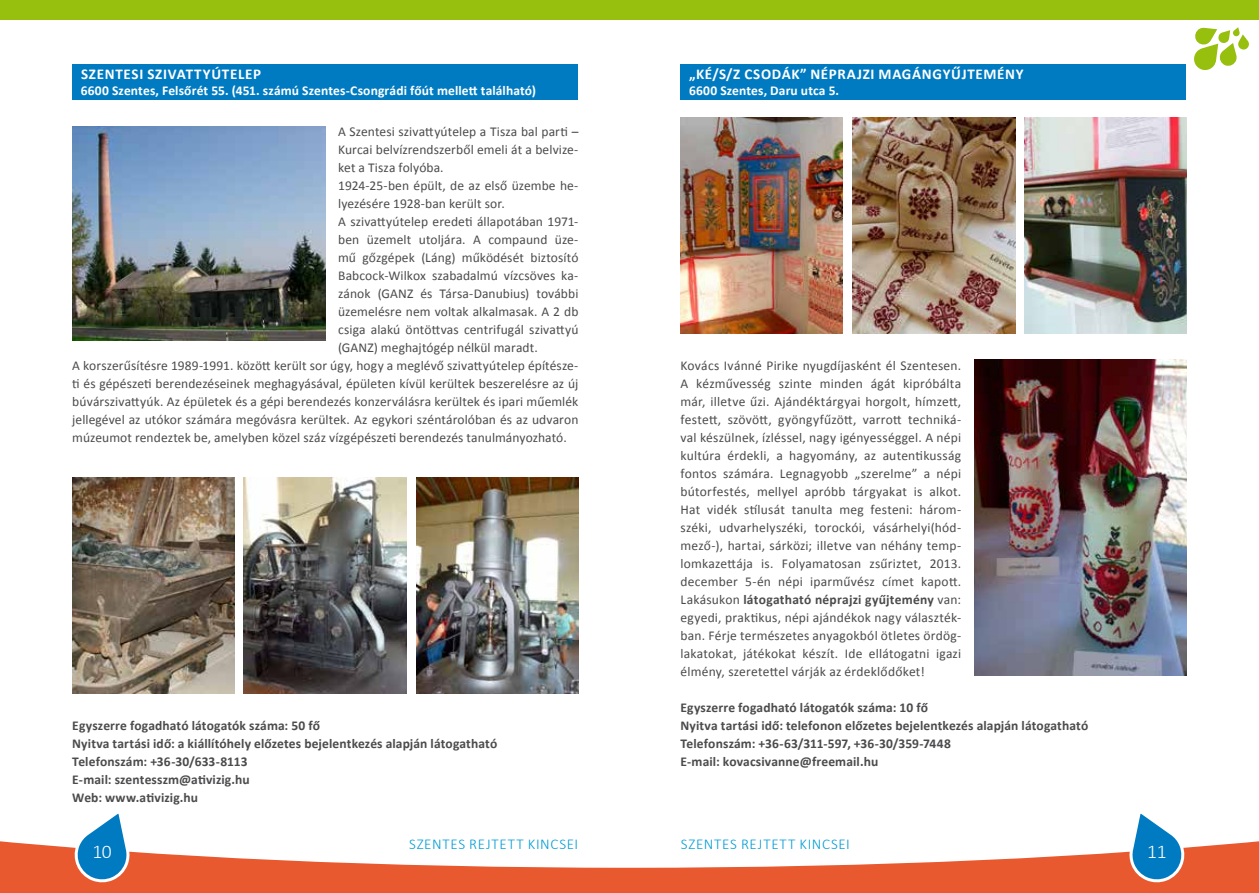
<style>
.page{position:relative;width:1259px;height:893px;background:#fff}
.page>*{position:absolute;margin:0;border:0;box-sizing:border-box;transform-origin:0 0}
.t1{font:300 19.5px "Calibri";color:#fff}
.t2{font:700 15px "Calibri";letter-spacing:.045em;color:#fff}
.t3{font:300 15px "Calibri";letter-spacing:.05em;color:#009bd4}
.t4{font:13.5px/18px "Calibri";letter-spacing:.005em;color:#4b4b4d;text-align:justify}
.t5{font:700 13.5px/18px "Calibri";letter-spacing:.01em;color:#4b4b4d}
.t6{font:700 13.5px "Calibri";letter-spacing:.01em;color:#fff}
.s1{font-weight:700}
</style>
<div class="page">
<svg style="left:0;top:841px;width:1259px;height:52px;fill:#e8592f"></svg>
<svg style="left:73px;top:813px;width:55px;height:72px"></svg>
<svg style="left:1130px;top:813px;width:56px;height:72px"></svg>
<svg style="left:1194px;top:27px;width:55px;height:43px"></svg>
<div style="left:0;top:0;width:1259px;height:20px;background:#97bf0d"></div>
<div style="left:680px;top:64px;width:506px;height:36px;background:#007bc2"></div>
<div style="left:72px;top:64px;width:506px;height:36px;background:#007bc2"></div>
<img style="left:72px;top:127px;width:253px;height:213px">
<img style="left:974px;top:359px;width:212px;height:317px">
<img style="left:72px;top:478px;width:162px;height:216px">
<img style="left:680px;top:118px;width:162px;height:216px">
<img style="left:244px;top:478px;width:163px;height:216px">
<img style="left:852px;top:118px;width:163px;height:216px">
<img style="left:416px;top:478px;width:162px;height:216px">
<img style="left:1024px;top:118px;width:162px;height:216px">
<p class="t2" style="left:81px;top:65px;width:181px">Szentesi szivattyútelep</p>
<p class="t6" style="left:81px;top:82px;width:457px">6600 Szentes, Felsőrét 55. (451. számú Szentes-Csongrádi főút mellett található)</p>
<p class="t4" style="left:338px;top:122px;width:242px">A Szentesi szivattyútelep a Tisza bal parti –</p>
<p class="t4" style="left:338px;top:140px;width:242px">Kurcai belvízrendszerből emeli át a belvize-</p>
<p class="t4" style="left:338px;top:158px;width:107px">ket a Tisza folyóba.</p>
<p class="t4" style="left:338px;top:176px;width:242px">1924-25-ben épült, de az első üzembe he-</p>
<p class="t4" style="left:338px;top:194px;width:168px">lyezésére 1928-ban került sor.</p>
<p class="t4" style="left:338px;top:212px;width:242px">A szivattyútelep eredeti állapotában 1971-</p>
<p class="t4" style="left:338px;top:230px;width:242px">ben üzemelt utoljára. A compaund üze-</p>
<p class="t4" style="left:338px;top:248px;width:242px">mű gőzgépek (Láng) működését biztosító</p>
<p class="t4" style="left:338px;top:266px;width:242px">Babcock-Wilkox szabadalmú vízcsöves ka-</p>
<p class="t4" style="left:338px;top:284px;width:242px">zánok (GANZ és Társa-Danubius) további</p>
<p class="t4" style="left:338px;top:302px;width:242px">üzemelésre nem voltak alkalmasak. A 2 db</p>
<p class="t4" style="left:338px;top:320px;width:242px">csiga alakú öntöttvas centrifugál szivattyú</p>
<p class="t4" style="left:338px;top:338px;width:201px">(GANZ) meghajtógép nélkül maradt.</p>
<p class="t4" style="left:72px;top:356px;width:507px">A korszerűsítésre 1989-1991. között került sor úgy, hogy a meglévő szivattyútelep építésze-</p>
<p class="t4" style="left:72px;top:374px;width:507px">ti és gépészeti berendezéseinek meghagyásával, épületen kívül kerültek beszerelésre az új</p>
<p class="t4" style="left:72px;top:392px;width:507px">búvárszivattyúk. Az épületek és a gépi berendezés konzerválásra kerültek és ipari műemlék</p>
<p class="t4" style="left:72px;top:410px;width:507px">jellegével az utókor számára megóvásra kerültek. Az egykori széntárolóban és az udvaron</p>
<p class="t4" style="left:72px;top:428px;width:496px">múzeumot rendeztek be, amelyben közel száz vízgépészeti berendezés tanulmányozható.</p>
<p class="t5" style="left:72px;top:716px;width:426px">Egyszerre fogadható látogatók száma: 50 fő<br>Nyitva tartási idő: a kiállítóhely előzetes bejelentkezés alapján látogatható Telefonszám: +36-30/633-8113<br>E-mail: szentesszm@ativizig.hu<br>Web: www.ativizig.hu</p>
<p class="t2" style="left:689px;top:65px;width:336px">„Ké/s/z csodák” néprajzi magángyűjtemény</p>
<p class="t6" style="left:689px;top:82px;width:152px">6600 Szentes, Daru utca 5.</p>
<p class="t4" style="left:680px;top:356px;width:282px">Kovács Ivánné Pirike nyugdíjasként él Szentesen.<br>A kézművesség szinte minden ágát kipróbálta már, illetve űzi. Ajándéktárgyai horgolt, hímzett, festett, szövött, gyöngyfűzött, varrott techniká&shy;val készülnek, ízléssel, nagy igényességgel. A népi kultúra érdekli, a hagyomány, az autentikusság fontos számára. Legnagyobb „szerelme” a népi bútorfestés, mellyel apróbb tárgyakat is alkot.<br>Hat vidék stílusát tanulta meg festeni: három&shy;széki, udvarhelyszéki, torockói, vásárhelyi(hód&shy;mező-), hartai, sárközi; illetve van néhány temp&shy;lomkazettája is. Folyamatosan zsűriztet, 2013. december 5-én népi iparművész címet kapott.<br>Lakásukon <span class="s1">látogatható néprajzi gyűjtemény</span> van: egyedi, praktikus, népi ajándékok nagy választék&shy;ban. Férje természetes anyagokból ötletes ördög&shy;lakatokat, játékokat készít. Ide ellátogatni igazi élmény, szeretettel várják az érdeklődőket!</p>
<p class="t5" style="left:680px;top:698px;width:409px">Egyszerre fogadható látogatók száma: 10 fő<br>Nyitva tartási idő: telefonon előzetes bejelentkezés alapján látogatható Telefonszám: +36-63/311-597, +36-30/359-7448<br>E-mail: kovacsivanne@freemail.hu</p>
<p class="t3" style="left:409px;top:835px;width:171px">SZENTES REJTETT KINCSEI</p>
<p class="t3" style="left:681px;top:835px;width:171px">SZENTES REJTETT KINCSEI</p>
<h1 class="t1" style="left:92px;top:840px;width:21px">10</h1>
<h1 class="t1" style="left:1147px;top:840px;width:21px">11</h1>
</div>
